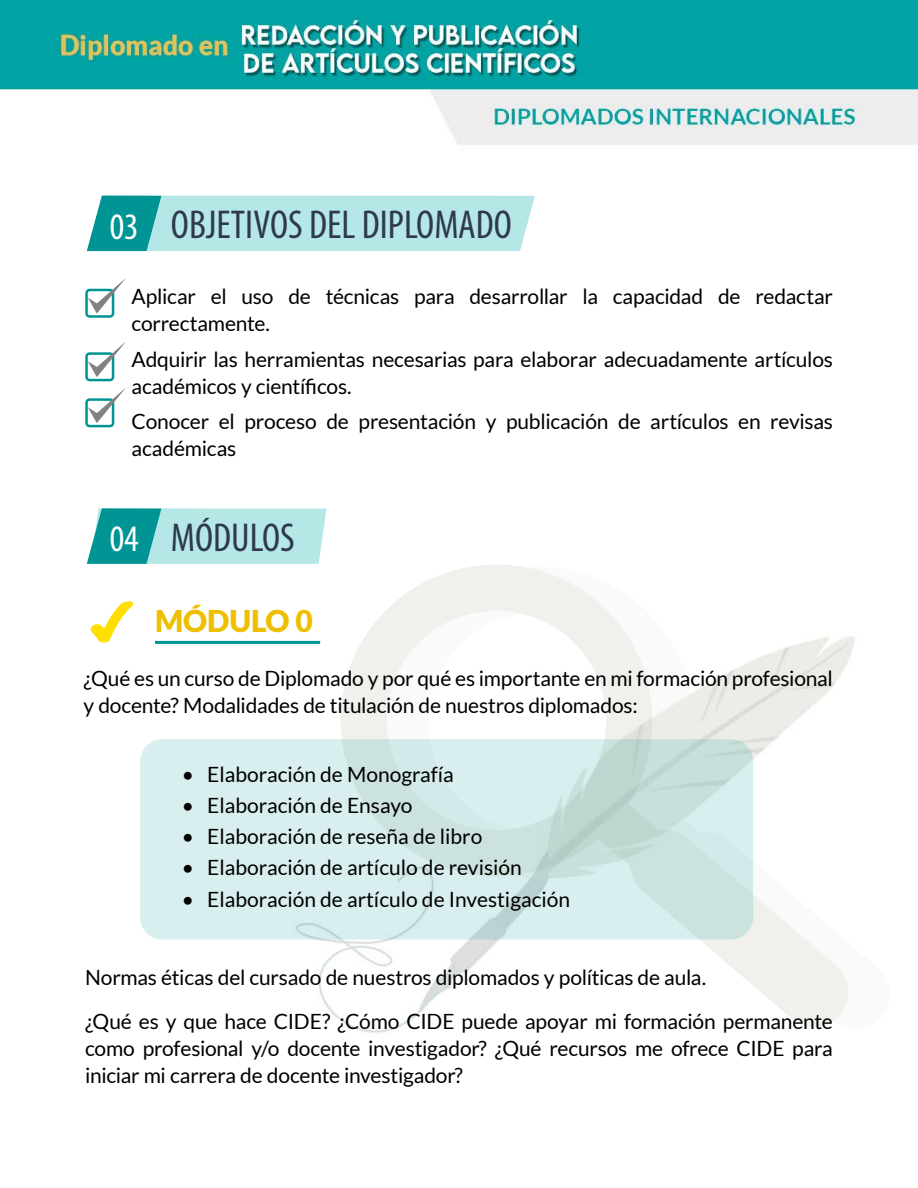
<style>
.page{position:relative;width:918px;height:1188px;background:#fff}
.page>*{position:absolute;margin:0;border:0;box-sizing:border-box;transform-origin:0 0}
.t1{font:condensed 40.5px "Myriad Pro";color:#2e3a4b}
.t2{font:900 30px "Lato";color:#edbf00}
.t3{font:21px/27px "Lato";letter-spacing:-.01em;color:#000}
.s1{font-size:37.5px;color:#fff}
</style>
<div class="page">
<img style="left:0;top:0;width:918px;height:1033px">
<svg style="left:671px;top:567px;width:40px;height:172px"></svg>
<svg style="left:853px;top:832px;width:41px;height:197px"></svg>
<svg style="left:322px;top:546px;width:349px;height:193px"></svg>
<svg style="left:626px;top:826px;width:227px;height:204px"></svg>
<svg style="left:87px;top:196px;width:448px;height:55px;background:#a0dcdc"></svg>
<svg style="left:85px;top:278px;width:41px;height:40px"></svg>
<svg style="left:85px;top:341px;width:41px;height:40px"></svg>
<svg style="left:85px;top:387px;width:41px;height:40px"></svg>
<svg style="left:87px;top:508px;width:240px;height:56px;background:#8dd4d3"></svg>
<svg style="left:140px;top:739px;width:613px;height:201px;background:#d3e9e7"></svg>
<svg style="left:91px;top:601px;width:42px;height:41px"></svg>
<hr style="left:155px;top:641px;width:165px;height:3px;background:#009594">
<h1 class="t1" style="left:110px;top:200px;width:404px"><span class="s1">03</span> OBJETIVOS DEL DIPLOMADO</h1>
<p class="t3" style="left:132px;top:283px;width:703px">Aplicar el uso de técnicas para desarrollar la capacidad de redactar correctamente.</p>
<p class="t3" style="left:132px;top:345px;width:703px">Adquirir las herramientas necesarias para elaborar adecuadamente artículos académicos y científicos.</p>
<p class="t3" style="left:132px;top:408px;width:703px">Conocer el proceso de presentación y publicación de artículos en revisas académicas</p>
<h1 class="t1" style="left:110px;top:513px;width:187px"><span class="s1">04</span> MÓDULOS</h1>
<h2 class="t2" style="left:155px;top:603px;width:159px">MÓDULO 0</h2>
<p class="t3" style="left:84px;top:665px;width:751px">¿Qué es un curso de Diplomado y por qué es importante en mi formación profesional y docente? Modalidades de titulación de nuestros diplomados:</p>
<p class="t3" style="left:182px;top:760px;width:274px">• Elaboración de Monografía</p>
<p class="t3" style="left:182px;top:792px;width:232px">• Elaboración de Ensayo</p>
<p class="t3" style="left:182px;top:823px;width:302px">• Elaboración de reseña de libro</p>
<p class="t3" style="left:182px;top:854px;width:342px">• Elaboración de artículo de revisión</p>
<p class="t3" style="left:182px;top:885px;width:390px">• Elaboración de artículo de Investigación</p>
<p class="t3" style="left:85px;top:956px;width:749px;line-height:44px">Normas éticas del cursado de nuestros diplomados y políticas de aula.<br>¿Qué es y que hace CIDE? ¿Cómo CIDE puede apoyar mi formación permanente</p>
<p class="t3" style="left:85px;top:1035px;width:749px">como profesional y/o docente investigador? ¿Qué recursos me ofrece CIDE para iniciar mi carrera de docente investigador?</p>
</div>
